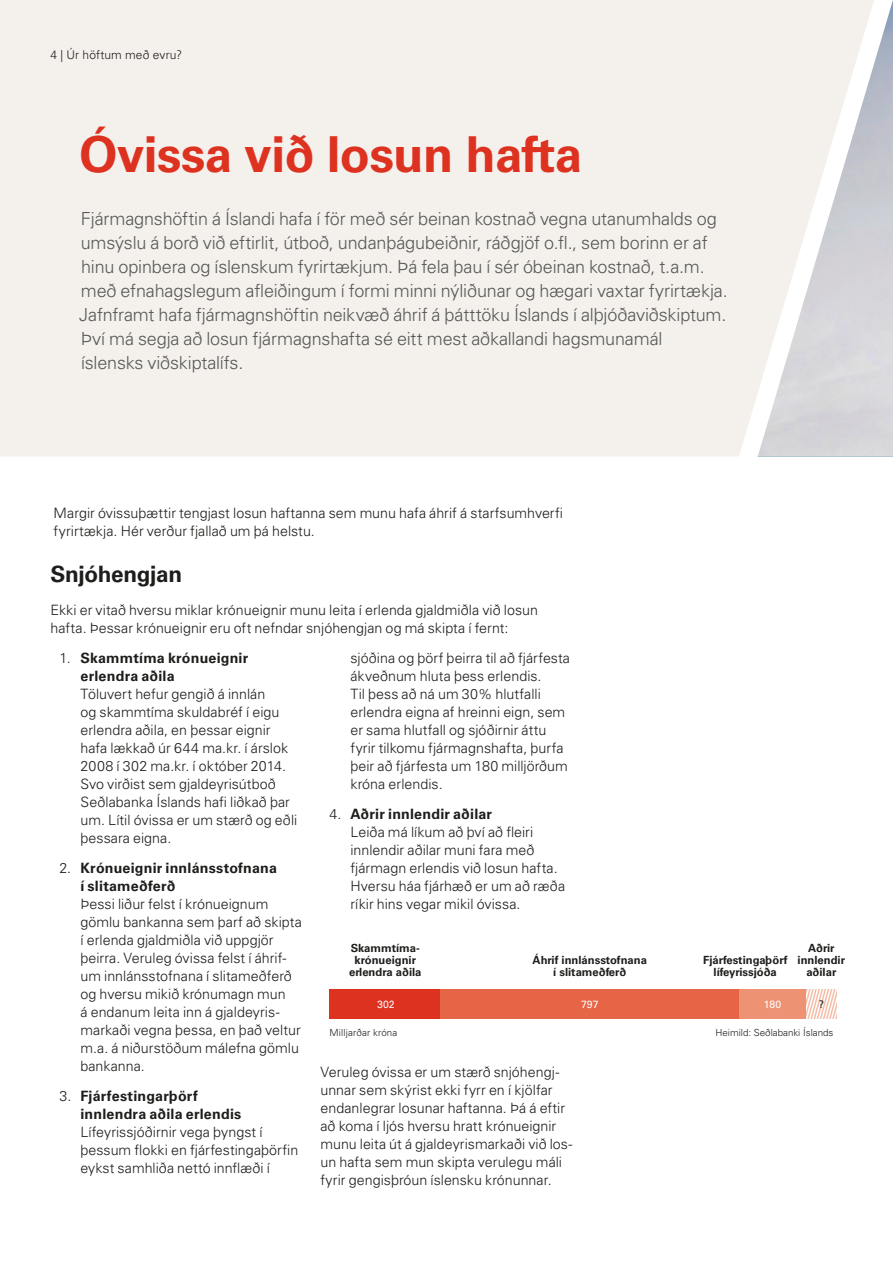
<style>
.page{position:relative;width:893px;height:1263px;background:#fff}
.page>*{position:absolute;margin:0;border:0;box-sizing:border-box;transform-origin:0 0}
.t1{font:700 49.5px "Univers LT Std";letter-spacing:-.015em;color:#de3221}
.t2{font:700 22.5px "Univers LT Std";letter-spacing:-.015em;color:#1d1d1b}
.t3{font:300 18px/24px "Univers LT Std";letter-spacing:-.01em;color:#575756}
.t4{font:300 14.25px/18px "Univers LT Std";color:#1d1d1b}
.t5{font:700 14.25px/18px "Univers LT Std";letter-spacing:.015em;color:#1d1d1b}
.t6{font:300 12px "Univers LT Std";letter-spacing:.01em;color:#1d1d1b}
.t7{font:700 11.25px/12px "Univers LT Std";color:#1d1d1b;text-align:center}
.t8{font:10.5px "Univers LT Std";color:#fff}
.t9{font:10.5px "Univers LT Std";color:#1d1d1b}
.t10{font:300 9.75px "Univers LT Std";color:#1d1d1b}
.s1{font-weight:300}
.s2{font-weight:700}
</style>
<div class="page">
<div style="left:0;top:0;width:716px;height:456px;background:#f4f1ed"></div>
<svg style="left:716px;top:0;width:177px;height:457px;background:#e7e6e6"></svg>
<div style="left:329px;top:989px;width:113px;height:30px;background:#de3221"></div>
<div style="left:441px;top:989px;width:298px;height:30px;background:#e66547"></div>
<div style="left:739px;top:989px;width:67px;height:30px;background:#ee9274"></div>
<svg style="left:806px;top:989px;width:30px;height:30px"></svg>
<p class="t6" style="left:50px;top:48px;width:133px">4 | Úr höftum með evru?</p>
<h1 class="t1" style="left:79px;top:125px;width:505px">Óvissa við losun hafta</h1>
<p class="t3" style="left:79px;top:207px;width:650px">Fjármagnshöftin á Íslandi hafa í för með sér beinan kostnað vegna utanumhalds og umsýslu á borð við eftirlit, útboð, undanþágubeiðnir, ráðgjöf o.fl., sem borinn er af hinu opinbera og íslenskum fyrirtækjum. Þá fela þau í sér óbeinan kostnað, t.a.m. með efnahagslegum afleiðingum í formi minni nýliðunar og hægari vaxtar fyrirtækja.<br>Jafnframt hafa fjármagnshöftin neikvæð áhrif á þátttöku Íslands í alþjóðaviðskiptum.<br>Því má segja að losun fjármagnshafta sé eitt mest aðkallandi hagsmunamál íslensks viðskiptalífs.</p>
<p class="t4" style="left:54px;top:504px;width:511px">Margir óvissuþættir tengjast losun haftanna sem munu hafa áhrif á starfsumhverfi fyrirtækja. Hér verður fjallað um þá helstu.</p>
<h2 class="t2" style="left:50px;top:561px;width:133px">Snjóhengjan</h2>
<p class="t4" style="left:50px;top:601px;width:489px">Ekki er vitað hversu miklar krónueignir munu leita í erlenda gjaldmiðla við losun hafta. Þessar krónueignir eru oft nefndar snjóhengjan og má skipta í fernt:</p>
<p class="t5" style="left:80px;top:649px;width:169px;text-indent:-21px"><span class="s1">1.</span> Skammtíma krónueignir erlendra aðila</p>
<p class="t4" style="left:80px;top:685px;width:218px">Töluvert hefur gengið á innlán<br>og skammtíma skuldabréf í eigu erlendra aðila, en þessar eignir hafa lækkað úr 644 ma.kr. í árslok<br>2008 í 302 ma.kr. í október 2014.<br>Svo virðist sem gjaldeyrisútboð<br>Seðlabanka Íslands hafi liðkað þar um. Lítil óvissa er um stærð og eðli þessara eigna.</p>
<p class="t5" style="left:80px;top:859px;width:198px;text-indent:-21px"><span class="s1">2.</span> Krónueignir innlánsstofnana í slitameðferð</p>
<p class="t4" style="left:80px;top:895px;width:223px">Þessi liður felst í krónueignum gömlu bankanna sem þarf að skipta í erlenda gjaldmiðla við uppgjör þeirra. Veruleg óvissa felst í áhrif&shy;um innlánsstofnana í slitameðferð og hversu mikið krónumagn mun<br>á endanum leita inn á gjaldeyris&shy;markaði vegna þessa, en það veltur m.a. á niðurstöðum málefna gömlu bankanna.</p>
<p class="t5" style="left:80px;top:1087px;width:162px;text-indent:-21px"><span class="s1">3.</span> Fjárfestingarþörf innlendra aðila erlendis</p>
<p class="t4" style="left:80px;top:1123px;width:219px">Lífeyrissjóðirnir vega þyngst í þessum flokki en fjárfestingaþörfin eykst samhliða nettó innflæði í</p>
<p class="t4" style="left:350px;top:649px;width:221px">sjóðina og þörf þeirra til að fjárfesta ákveðnum hluta þess erlendis.<br>Til þess að ná um 30% hlutfalli erlendra eigna af hreinni eign, sem er sama hlutfall og sjóðirnir áttu fyrir tilkomu fjármagnshafta, þurfa þeir að fjárfesta um 180 milljörðum króna erlendis.</p>
<p class="t4" style="left:350px;top:805px;width:216px;text-indent:-21px">4. <span class="s2">Aðrir innlendir aðilar<br></span>Leiða má líkum að því að fleiri innlendir aðilar muni fara með fjármagn erlendis við losun hafta.<br>Hversu háa fjárhæð er um að ræða ríkir hins vegar mikil óvissa.</p>
<p class="t7" style="left:798px;top:942px;width:49px">Aðrir innlendir aðilar</p>
<p class="t7" style="left:349px;top:942px;width:74px">Skammtíma&shy;krónueignir erlendra aðila</p>
<p class="t7" style="left:533px;top:954px;width:116px">Áhrif innlánsstofnana í slitameðferð</p>
<p class="t7" style="left:703px;top:954px;width:86px">Fjárfestingaþörf lífeyrissjóða</p>
<p class="t9" style="left:819px;top:998px;width:7px">?</p>
<p class="t8" style="left:377px;top:998px;width:19px">302</p>
<p class="t8" style="left:581px;top:998px;width:19px">797</p>
<p class="t8" style="left:764px;top:998px;width:19px">180</p>
<p class="t10" style="left:715px;top:1027px;width:120px">Heimild: Seðlabanki Íslands</p>
<p class="t10" style="left:329px;top:1027px;width:69px">Milljarðar króna</p>
<p class="t4" style="left:320px;top:1063px;width:253px">Veruleg óvissa er um stærð snjóhengj&shy;unnar sem skýrist ekki fyrr en í kjölfar endanlegrar losunar haftanna. Þá á eftir að koma í ljós hversu hratt krónueignir munu leita út á gjaldeyrismarkaði við los&shy;un hafta sem mun skipta verulegu máli fyrir gengisþróun íslensku krónunnar.</p>
</div>
